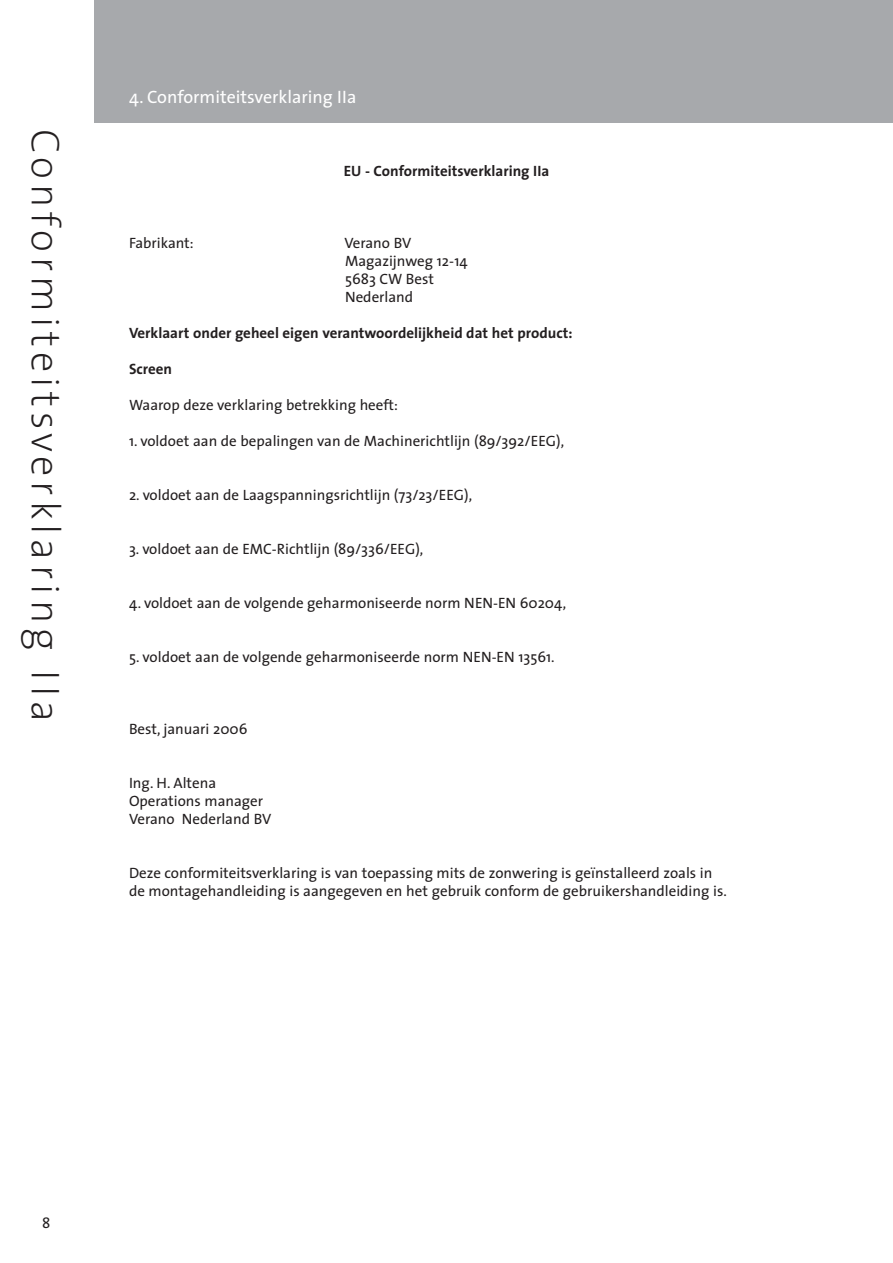
<style>
.page{position:relative;width:893px;height:1263px;background:#fff}
.page>*{position:absolute;margin:0;border:0;box-sizing:border-box;transform-origin:0 0}
.t1{font:200 40.5px "The Sans";letter-spacing:.12em;color:#231f20}
.t2{font:18px "The Sans";color:#fff}
.t3{font:15px/18px "The Sans";color:#231f20}
.t4{font:700 15px "The Sans";color:#231f20}
.s1{color:#fff}
</style>
<div class="page">
<div style="left:0;top:0;width:893px;height:123px;background:#a7a9ac"></div>
<div style="left:0;top:0;width:94px;height:1263px;background:#fff"></div>
<h1 class="t1" style="left:61px;top:129px;width:595px;rotate:90deg">Conformiteitsverklaring IIa</h1>
<p class="t2" style="left:129px;top:90px;width:229px">4. Conformiteitsverklaring IIa</p>
<p class="t4" style="left:344px;top:164px;width:207px">EU - Conformiteitsverklaring IIa</p>
<p class="t3" style="left:129px;top:236px;width:66px">Fabrikant:</p>
<p class="t3" style="left:344px;top:236px;width:125px">Verano BV<br>Magazijnweg 12-14<br>5683 CW Best<br>Nederland</p>
<p class="t4" style="left:129px;top:326px;width:445px">Verklaart onder geheel eigen verantwoordelijkheid dat het product:</p>
<p class="t4" style="left:129px;top:362px;width:45px">Screen</p>
<p class="t3" style="left:129px;top:398px;width:270px">Waarop deze verklaring betrekking heeft:</p>
<p class="t3" style="left:129px;top:434px;width:437px">1. voldoet aan de bepalingen van de Machinerichtlijn (89/392/EEG),</p>
<p class="t3" style="left:129px;top:488px;width:345px">2. voldoet aan de Laagspanningsrichtlijn (73/23/EEG),</p>
<p class="t3" style="left:129px;top:542px;width:296px">3. voldoet aan de EMC-Richtlijn (89/336/EEG),</p>
<p class="t3" style="left:129px;top:596px;width:439px">4. voldoet aan de volgende geharmoniseerde norm NEN-EN 60204,</p>
<p class="t3" style="left:129px;top:650px;width:427px">5. voldoet aan de volgende geharmoniseerde norm NEN-EN 13561.</p>
<p class="t3" style="left:129px;top:722px;width:120px">Best, januari 2006</p>
<p class="t3" style="left:129px;top:776px;width:144px">Ing. H. Altena<br>Operations manager<br>Verano Nederland BV</p>
<p class="t3" style="left:129px;top:866px;width:599px">Deze conformiteitsverklaring is van toepassing mits de zonwering is geïnstalleerd zoals in de montagehandleiding is aangegeven en het gebruik conform de gebruikershandleiding is.</p>
<p class="t3" style="left:42px;top:1215px;width:10px">8<span class="s1">7</span></p>
</div>
